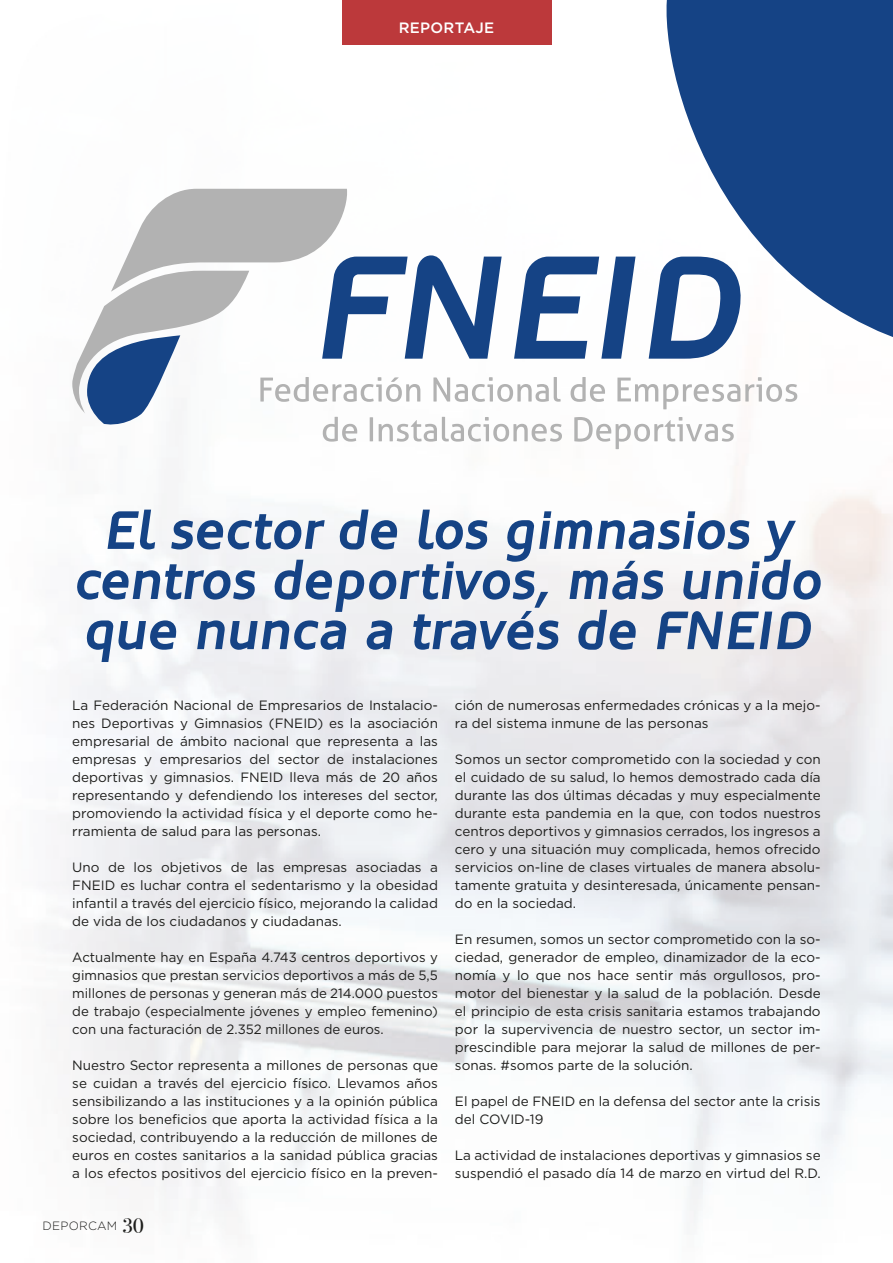
<style>
.page{position:relative;width:893px;height:1263px;background:#fff}
.page>*{position:absolute;margin:0;border:0;box-sizing:border-box;transform-origin:0 0}
.t1{font:italic 700 53.7px/50.1px "Oblik";color:#154385;text-align:center}
.t2{font:500 15px "Gotham";letter-spacing:.02em;color:#fff}
.t3{font:13.5px/18px "Gotham";color:#1d1d1b;text-align:justify}
.t4{font:300 12px "Gotham";letter-spacing:.02em;color:#1d1d1b}
.s1{font-family:"Bodoni Svty Two ITCTT";font-weight:400;font-size:21px}
</style>
<div class="page">
<img style="left:53px;top:0;width:840px;height:1223px">
<div style="left:342px;top:0;width:209px;height:45px;background:#bc393b"></div>
<svg style="left:72px;top:189px;width:584px;height:260px"></svg>
<svg style="left:656px;top:0;width:237px;height:509px"></svg>
<p class="t2" style="left:399px;top:18px;width:97px">REPORTAJE</p>
<h1 class="t1" style="left:72px;top:505px;width:750px">El sector de los gimnasios y centros deportivos, más unido que nunca a través de FNEID</h1>
<p class="t3" style="left:72px;top:695px;width:367px">La Federación Nacional de Empresarios de Instalacio&shy;nes Deportivas y Gimnasios (FNEID) es la asociación empresarial de ámbito nacional que representa a las empresas y empresarios del sector de instalaciones deportivas y gimnasios. FNEID lleva más de 20 años representando y defendiendo los intereses del sector, promoviendo la actividad física y el deporte como he&shy;rramienta de salud para las personas.</p>
<p class="t3" style="left:72px;top:857px;width:367px">Uno de los objetivos de las empresas asociadas a FNEID es luchar contra el sedentarismo y la obesidad infantil a través del ejercicio físico, mejorando la calidad de vida de los ciudadanos y ciudadanas.</p>
<p class="t3" style="left:72px;top:947px;width:367px">Actualmente hay en España 4.743 centros deportivos y gimnasios que prestan servicios deportivos a más de 5,5 millones de personas y generan más de 214.000 puestos de trabajo (especialmente jóvenes y empleo femenino) con una facturación de 2.352 millones de euros.</p>
<p class="t3" style="left:72px;top:1055px;width:367px">Nuestro Sector representa a millones de personas que se cuidan a través del ejercicio físico. Llevamos años sensibilizando a las instituciones y a la opinión pública sobre los beneficios que aporta la actividad física a la sociedad, contribuyendo a la reducción de millones de euros en costes sanitarios a la sanidad pública gracias a los efectos positivos del ejercicio físico en la preven-</p>
<p class="t4" style="left:43px;top:1218px;width:103px">DEPORCAM <span class="s1">30</span></p>
<p class="t3" style="left:455px;top:695px;width:367px">ción de numerosas enfermedades crónicas y a la mejo&shy;ra del sistema inmune de las personas</p>
<p class="t3" style="left:455px;top:749px;width:367px">Somos un sector comprometido con la sociedad y con el cuidado de su salud, lo hemos demostrado cada día durante las dos últimas décadas y muy especialmente durante esta pandemia en la que, con todos nuestros centros deportivos y gimnasios cerrados, los ingresos a cero y una situación muy complicada, hemos ofrecido servicios on-line de clases virtuales de manera absolu&shy;tamente gratuita y desinteresada, únicamente pensan&shy;do en la sociedad.</p>
<p class="t3" style="left:455px;top:929px;width:367px">En resumen, somos un sector comprometido con la so&shy;ciedad, generador de empleo, dinamizador de la eco&shy;nomía y lo que nos hace sentir más orgullosos, pro&shy;motor del bienestar y la salud de la población. Desde el principio de esta crisis sanitaria estamos trabajando por la supervivencia de nuestro sector, un sector im&shy;prescindible para mejorar la salud de millones de per&shy;sonas. #somos parte de la solución.</p>
<p class="t3" style="left:455px;top:1091px;width:367px">El papel de FNEID en la defensa del sector ante la crisis del COVID-19</p>
<p class="t3" style="left:455px;top:1145px;width:367px">La actividad de instalaciones deportivas y gimnasios se suspendió el pasado día 14 de marzo en virtud del R.D.</p>
</div>
